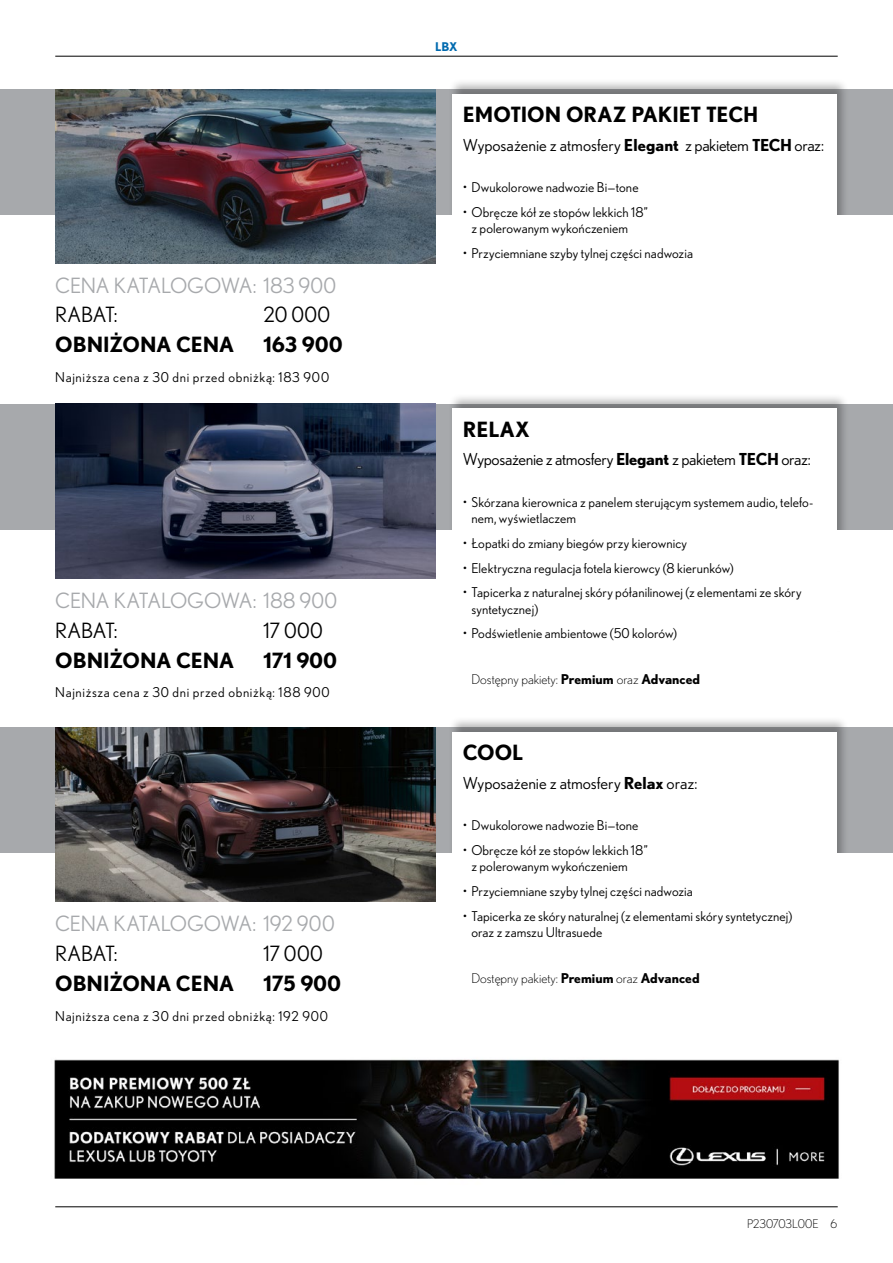
<style>
.page{position:relative;width:893px;height:1263px;background:#fff}
.page>*{position:absolute;margin:0;border:0;box-sizing:border-box;transform-origin:0 0}
.regular{font:21px "Nobel WGL";letter-spacing:-.01em;color:#a7a9ac}
.regular-2{font:700 21px "Nobel WGL";letter-spacing:-.005em;color:#000}
.regular-3{font:21px "Nobel WGL";letter-spacing:-.02em;color:#000}
.tytul{font:700 21px "Nobel WGL";letter-spacing:-.005em;color:#000}
.lista_bez_bullets{font:16.5px "Nobel WGL";letter-spacing:-.015em;color:#000}
.najnizsza_cena{font:13.5px/16.2px "Nobel WGL";letter-spacing:.01em;color:#000}
.najnizsza_cena-2{font:13.5px "Nobel WGL";letter-spacing:.05em;color:#000}
.pakiety_-_dopisek{font:300 13.5px "Nobel WGL";color:#000}
.t1{font:300 12px "Nobel WGL";color:#000}
.t2{font:700 12px "Nobel WGL";color:#006aaf}
.s1{font-weight:700}
</style>
<div class="page">
<hr style="left:55px;top:56px;width:783px;height:1px;background:#000">
<hr style="left:55px;top:1206px;width:783px;height:1px;background:#000">
<img style="left:54px;top:1059px;width:786px;height:120px">
<div style="left:0;top:404px;width:893px;height:126px;background:#a7a9ac"></div>
<div style="left:0;top:727px;width:893px;height:126px;background:#a7a9ac"></div>
<div style="left:449px;top:393px;width:401px;height:240px;background:#000;opacity:.3"></div>
<div style="left:452px;top:409px;width:385px;height:223px;background:#fff"></div>
<div style="left:449px;top:716px;width:401px;height:240px;background:#000;opacity:.3"></div>
<div style="left:452px;top:732px;width:385px;height:223px;background:#fff"></div>
<div style="left:429px;top:530px;width:464px;height:101px;background:#fff"></div>
<div style="left:429px;top:853px;width:464px;height:116px;background:#fff"></div>
<img style="left:55px;top:404px;width:380px;height:174px">
<img style="left:55px;top:727px;width:380px;height:174px">
<div style="left:0;top:89px;width:893px;height:126px;background:#a7a9ac"></div>
<div style="left:449px;top:78px;width:401px;height:240px;background:#000;opacity:.3"></div>
<div style="left:452px;top:94px;width:385px;height:223px;background:#fff"></div>
<div style="left:429px;top:215px;width:464px;height:132px;background:#fff"></div>
<img style="left:55px;top:89px;width:380px;height:174px">
<p class="regular" style="left:55px;top:270px;width:283px">CENA KATALOGOWA: 183 900</p>
<p class="regular-3" style="left:55px;top:300px;width:64px">RABAT:</p>
<p class="regular-3" style="left:264px;top:300px;width:68px">20 000</p>
<p class="regular-2" style="left:55px;top:328px;width:180px">OBNIŻONA CENA</p>
<p class="regular-2" style="left:264px;top:328px;width:80px">163 900</p>
<p class="najnizsza_cena-2" style="left:55px;top:368px;width:275px">Najniższa cena z 30 dni przed obniżką: 183 900</p>
<p class="regular" style="left:55px;top:586px;width:283px">CENA KATALOGOWA: 188 900</p>
<p class="regular-3" style="left:55px;top:615px;width:64px">RABAT:</p>
<p class="regular-3" style="left:264px;top:615px;width:61px">17 000</p>
<p class="regular-2" style="left:55px;top:644px;width:180px">OBNIŻONA CENA</p>
<p class="regular-2" style="left:264px;top:644px;width:75px">171 900</p>
<p class="najnizsza_cena-2" style="left:55px;top:683px;width:276px">Najniższa cena z 30 dni przed obniżką: 188 900</p>
<p class="regular" style="left:55px;top:909px;width:281px">CENA KATALOGOWA: 192 900</p>
<p class="regular-3" style="left:55px;top:939px;width:64px">RABAT:</p>
<p class="regular-3" style="left:263px;top:939px;width:61px">17 000</p>
<p class="regular-2" style="left:55px;top:967px;width:180px">OBNIŻONA CENA</p>
<p class="regular-2" style="left:263px;top:967px;width:79px">175 900</p>
<p class="najnizsza_cena-2" style="left:55px;top:1006px;width:274px">Najniższa cena z 30 dni przed obniżką: 192 900</p>
<p class="t2" style="left:435px;top:38px;width:24px">LBX</p>
<p class="tytul" style="left:463px;top:99px;width:297px">EMOTION ORAZ PAKIET TECH</p>
<p class="lista_bez_bullets" style="left:463px;top:133px;width:363px">Wyposażenie z atmosfery <span class="s1">Elegant</span> z pakietem <span class="s1">TECH</span> oraz:</p>
<p class="najnizsza_cena" style="left:463px;top:179px;width:177px">• Dwukolorowe nadwozie Bi—tone</p>
<p class="najnizsza_cena" style="left:471px;top:204px;width:178px;text-indent:-9px">• Obręcze kół ze stopów lekkich 18” z polerowanym wykończeniem</p>
<p class="najnizsza_cena" style="left:463px;top:245px;width:232px">• Przyciemniane szyby tylnej części nadwozia</p>
<p class="tytul" style="left:463px;top:413px;width:68px">RELAX</p>
<p class="lista_bez_bullets" style="left:463px;top:448px;width:349px">Wyposażenie z atmosfery <span class="s1">Elegant</span> z pakietem <span class="s1">TECH</span> oraz:</p>
<p class="najnizsza_cena" style="left:471px;top:494px;width:343px;text-indent:-9px">• Skórzana kierownica z panelem sterującym systemem audio, telefo&shy;nem, wyświetlaczem</p>
<p class="najnizsza_cena" style="left:463px;top:535px;width:226px">• Łopatki do zmiany biegów przy kierownicy</p>
<p class="najnizsza_cena" style="left:463px;top:559px;width:272px">• Elektryczna regulacja fotela kierowcy (8 kierunków)</p>
<p class="najnizsza_cena" style="left:471px;top:584px;width:332px;text-indent:-9px">• Tapicerka z naturalnej skóry półanilinowej (z elementami ze skóry syntetycznej)</p>
<p class="najnizsza_cena" style="left:463px;top:625px;width:215px">• Podświetlenie ambientowe (50 kolorów)</p>
<p class="pakiety_-_dopisek" style="left:471px;top:670px;width:230px">Dostępny pakiety: <span class="s1">Premium</span> oraz <span class="s1">Advanced</span></p>
<p class="tytul" style="left:463px;top:736px;width:62px">COOL</p>
<p class="lista_bez_bullets" style="left:463px;top:771px;width:236px">Wyposażenie z atmosfery <span class="s1">Relax</span> oraz:</p>
<p class="najnizsza_cena" style="left:463px;top:817px;width:177px">• Dwukolorowe nadwozie Bi—tone</p>
<p class="najnizsza_cena" style="left:471px;top:841px;width:178px;text-indent:-9px">• Obręcze kół ze stopów lekkich 18” z polerowanym wykończeniem</p>
<p class="najnizsza_cena" style="left:463px;top:882px;width:232px">• Przyciemniane szyby tylnej części nadwozia</p>
<p class="najnizsza_cena" style="left:471px;top:907px;width:323px;text-indent:-9px">• Tapicerka ze skóry naturalnej (z elementami skóry syntetycznej) oraz z zamszu Ultrasuede</p>
<p class="pakiety_-_dopisek" style="left:471px;top:968px;width:230px">Dostępny pakiety: <span class="s1">Premium</span> oraz <span class="s1">Advanced</span></p>
<p class="t1" style="left:747px;top:1215px;width:92px">P230703L00E 6</p>
</div>
